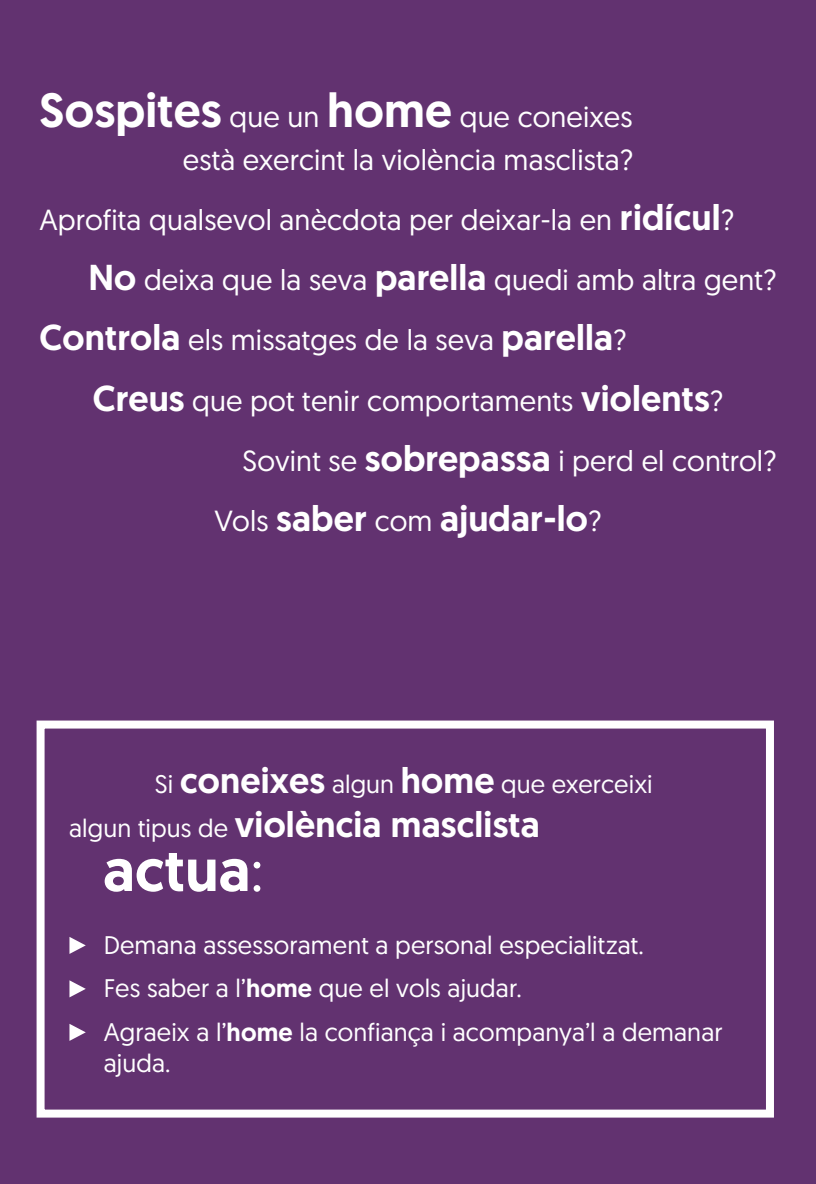
<style>
.page{position:relative;width:816px;height:1184px;background:#fff}
.page>*{position:absolute;margin:0;border:0;box-sizing:border-box;transform-origin:0 0}
.t1{font:500 60px "Geomanist";letter-spacing:.005em;color:#fff}
.t2{font:500 36px "Geomanist";letter-spacing:.005em;color:#fff}
.t3{font:29px/42.8px "Geomanist";letter-spacing:.005em;color:#fff;text-align:right}
.t4{font:25.4px/43.4px "Geomanist";letter-spacing:.005em;color:#fff}
.s1{font-weight:500;font-size:48px}
.s2{font-weight:500;font-size:36px}
.s3{font-weight:400;font-size:29px}
.s4{font-weight:400;font-size:25.4px}
.s5{font-weight:400}
.s6{font-weight:500}
</style>
<div class="page">
<div style="left:0;top:0;width:816px;height:1183px;background:#623270"></div>
<svg style="left:69px;top:937px;width:17px;height:16px"></svg>
<svg style="left:69px;top:980px;width:17px;height:17px"></svg>
<svg style="left:69px;top:1024px;width:17px;height:16px"></svg>
<div style="left:37px;top:720px;width:737px;height:397px;border:8px solid #fff"></div>
<p class="t3" style="left:39px;top:94px;width:595px"><span class="s1">Sospites</span> que un <span class="s1">home</span> que coneixes està exercint la violència masclista?</p>
<p class="t3" style="left:39px;top:198px;width:696px">Aprofita qualsevol anècdota per deixar-la en <span class="s2">ridícul</span>?</p>
<p class="t3" style="left:88px;top:258px;width:690px"><span class="s2">No</span> deixa que la seva <span class="s2">parella</span> quedi amb altra gent?</p>
<p class="t3" style="left:39px;top:318px;width:589px"><span class="s2">Controla</span> els missatges de la seva <span class="s2">parella</span>?</p>
<p class="t3" style="left:93px;top:378px;width:632px"><span class="s2">Creus</span> que pot tenir comportaments <span class="s2">violents</span>?</p>
<p class="t3" style="left:242px;top:438px;width:536px">Sovint se <span class="s2">sobrepassa</span> i perd el control?</p>
<p class="t2" style="left:214px;top:494px;width:389px"><span class="s3">Vols</span> saber <span class="s3">com</span> ajudar-lo<span class="s3">?</span></p>
<p class="t4" style="left:155px;top:761px;width:499px">Si <span class="s2">coneixes</span> algun <span class="s2">home</span> que exerceixi</p>
<p class="t2" style="left:69px;top:800px;width:472px"><span class="s4">algun tipus de</span> violència masclista</p>
<h1 class="t1" style="left:103px;top:830px;width:162px">actua<span class="s5">:</span></h1>
<p class="t4" style="left:104px;top:922px;width:620px">Demana assessorament a personal especialitzat.<br>Fes saber a l’<span class="s6">home</span> que el vols ajudar.<br>Agraeix a l’<span class="s6">home</span> la confiança i acompanya’l a demanar</p>
<p class="t4" style="left:104px;top:1040px;width:68px">ajuda.</p>
</div>
